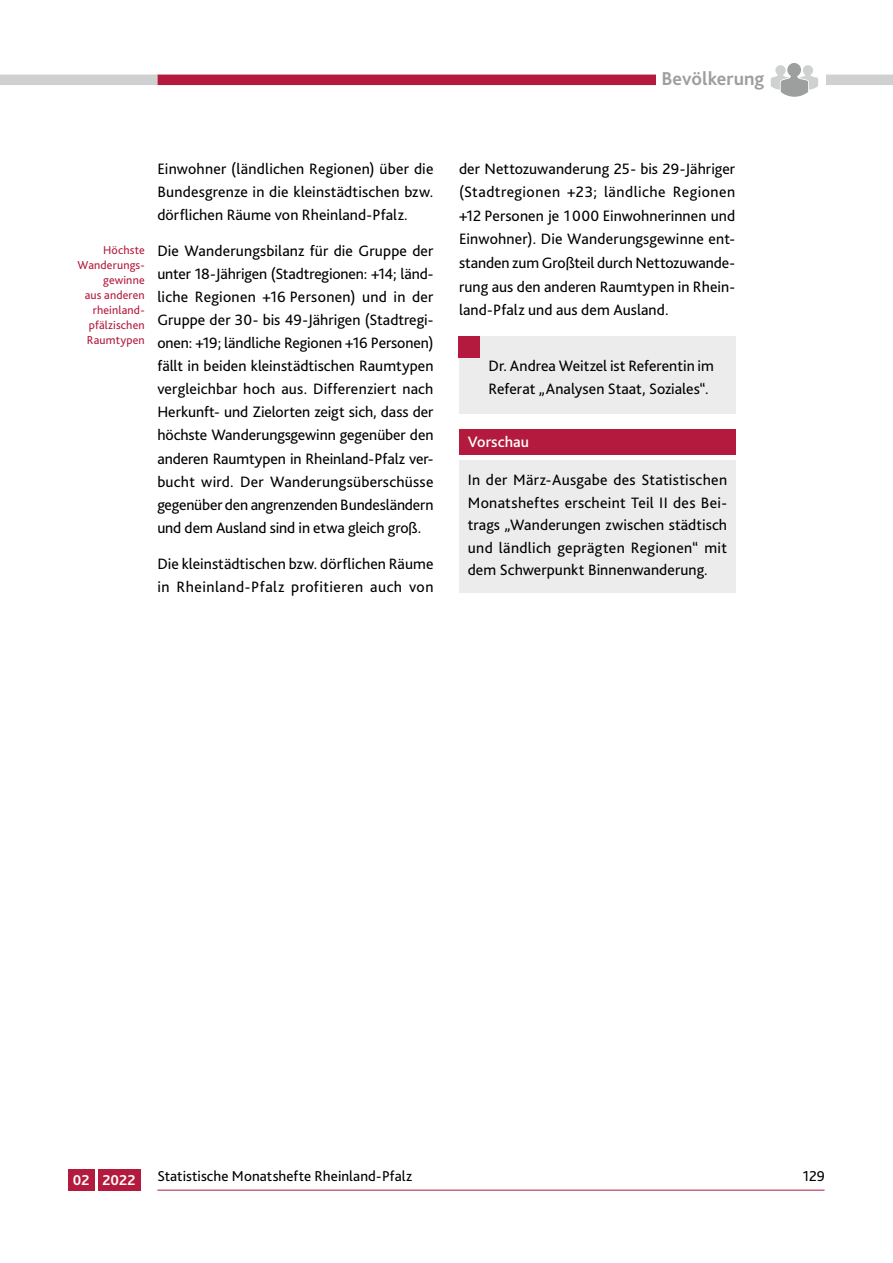
<style>
.page{position:relative;width:893px;height:1263px;background:#fff}
.page>*{position:absolute;margin:0;border:0;box-sizing:border-box;transform-origin:0 0}
.t1{font:700 19.5px "Bliss 2";color:#9d9e9e}
.t2{font:15.75px/23.1px "Bliss 2";letter-spacing:.005em;color:#000;text-align:justify}
.t3{font:500 15.75px "Bliss 2";letter-spacing:.005em;color:#fff}
.t4{font:15px "Bliss 2";letter-spacing:.005em;color:#000}
.t5{font:700 15px "Bliss 2";letter-spacing:.005em;color:#fff}
.t6{font:12px/15px "Bliss 2";letter-spacing:.015em;color:#b31a3d;text-align:right}
</style>
<div class="page">
<div style="left:157px;top:75px;width:668px;height:10px;background:#b31a3d"></div>
<div style="left:0;top:75px;width:157px;height:10px;background:#cfd0d0"></div>
<hr style="left:157px;top:1190px;width:667px;height:1px;background:#b31a3d">
<div style="left:825px;top:75px;width:68px;height:10px;background:#cfd0d0"></div>
<div style="left:68px;top:1169px;width:27px;height:22px;background:#b31a3d"></div>
<div style="left:98px;top:1169px;width:42px;height:22px;background:#b31a3d"></div>
<div style="left:770px;top:49px;width:56px;height:51px;background:#fff"></div>
<svg style="left:771px;top:63px;width:47px;height:34px"></svg>
<div style="left:656px;top:60px;width:114px;height:29px;background:#fff"></div>
<div style="left:459px;top:337px;width:276px;height:77px;background:#ececec"></div>
<div style="left:459px;top:337px;width:21px;height:21px;background:#b31a3d"></div>
<div style="left:459px;top:429px;width:277px;height:26px;background:#b31a3d"></div>
<div style="left:459px;top:460px;width:277px;height:132px;background:#ececec"></div>
<p class="t1" style="left:662px;top:66px;width:104px">Bevölkerung</p>
<p class="t6" style="left:77px;top:242px;width:69px">Höchste<br>Wanderungs&shy;gewinne<br>aus anderen rheinland&shy;pfälzischen<br>Raumtypen</p>
<p class="t2" style="left:157px;top:157px;width:278px">Einwohner (ländlichen Regionen) über die Bundesgrenze in die kleinstädtischen bzw. dörflichen Räume von Rheinland-Pfalz.</p>
<p class="t2" style="left:157px;top:239px;width:278px">Die Wanderungsbilanz für die Gruppe der unter 18-Jährigen (Stadtregionen: +14; länd&shy;liche Regionen +16 Personen) und in der Gruppe der 30- bis 49-Jährigen (Stadtregi&shy;onen: +19; ländliche Regionen +16 Personen) fällt in beiden kleinstädtischen Raumtypen vergleichbar hoch aus. Differenziert nach Herkunft- und Zielorten zeigt sich, dass der höchste Wanderungsgewinn gegenüber den anderen Raumtypen in Rheinland-Pfalz ver&shy;bucht wird. Der Wanderungsüberschüsse gegenüber den angrenzenden Bundesländern und dem Ausland sind in etwa gleich groß.</p>
<p class="t2" style="left:157px;top:552px;width:278px">Die kleinstädtischen bzw. dörflichen Räume in Rheinland-Pfalz profitieren auch von</p>
<p class="t2" style="left:459px;top:157px;width:278px;line-height:23.5px">der Nettozuwanderung 25- bis 29-Jähriger (Stadtregionen +23; ländliche Regionen +12 Personen je 1000 Einwohnerinnen und Einwohner). Die Wanderungsgewinne ent&shy;standen zum Großteil durch Nettozuwande&shy;rung aus den anderen Raumtypen in Rhein&shy;land-Pfalz und aus dem Ausland.</p>
<p class="t2" style="left:489px;top:355px;width:227px;line-height:22.5px">Dr. Andrea Weitzel ist Referentin im<br>Referat „Analysen Staat, Soziales“.</p>
<p class="t3" style="left:468px;top:432px;width:63px">Vorschau</p>
<p class="t2" style="left:468px;top:469px;width:261px;line-height:22.5px">In der März-Ausgabe des Statistischen Monatsheftes erscheint Teil II des Bei&shy;trags „Wanderungen zwischen städtisch und ländlich geprägten Regionen“ mit dem Schwerpunkt Binnenwanderung.</p>
<p class="t5" style="left:73px;top:1171px;width:64px">02 2022</p>
<p class="t4" style="left:157px;top:1166px;width:256px">Statistische Monatshefte Rheinland-Pfalz</p>
<p class="t4" style="left:803px;top:1166px;width:24px">129</p>
</div>
